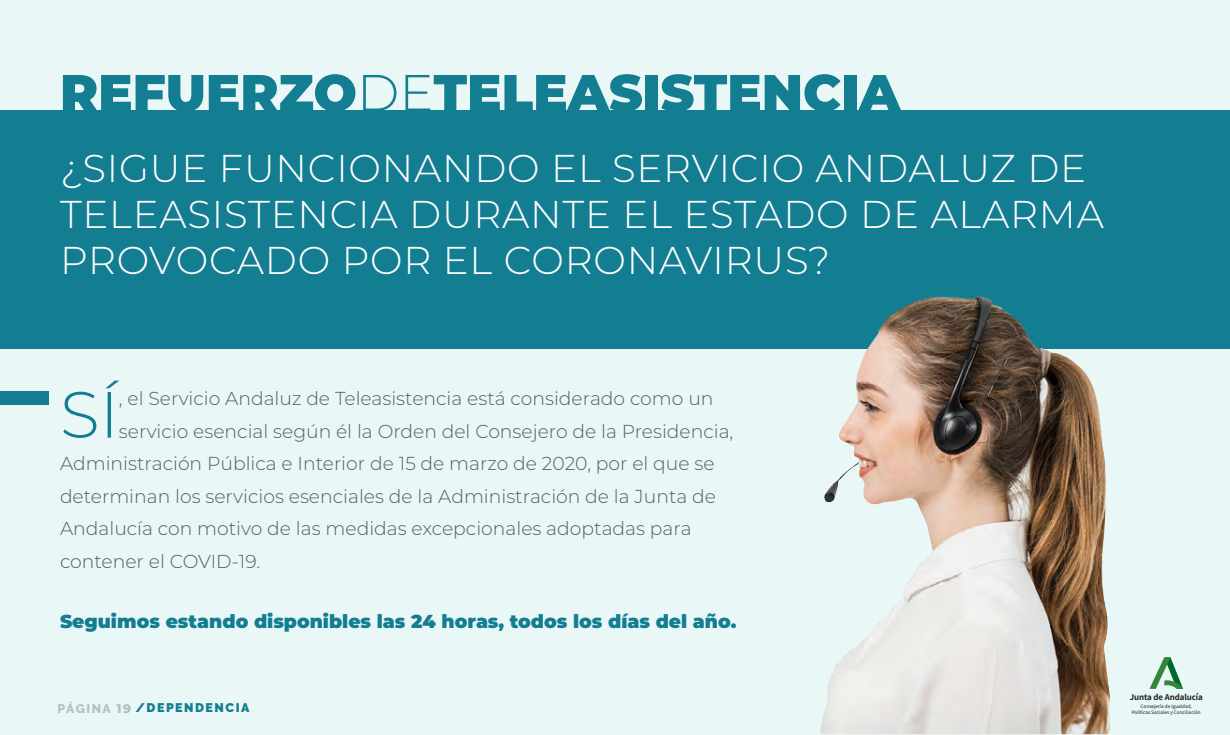
<style>
.page{position:relative;width:1230px;height:735px;background:#eaf7f7}
.page>*{position:absolute;margin:0;border:0;box-sizing:border-box;transform-origin:0 0}
.t1{font:300 65.12px "Montserrat";color:#137d91}
.t2{font:900 51.25px "Montserrat";color:#137d91}
.t3{font:300 38.75px/46.2px "Montserrat";letter-spacing:.02em;color:#fff}
.t4{font:300 18.75px "Montserrat";color:#565c60}
.t5{font:900 18.75px "Montserrat";color:#137d91}
.t6{font:900 12.5px "Raleway";letter-spacing:.12em;color:#137d91}
.t7{font:700 7.88px "Noto Sans HK";letter-spacing:-.01em;color:#191c1b}
.t8{font:4.62px/6.2px "Noto Sans HK";color:#191c1b;text-align:center}
.s1{font-weight:300}
.s2{font-weight:800;color:#b3bec9}
.s3{font-family:"Montserrat";font-weight:800;color:#b3bec9}
</style>
<div class="page">
<svg style="left:1149px;top:657px;width:34px;height:32px"></svg>
<div style="left:0;top:110px;width:1230px;height:239px;background:#137d91"></div>
<div style="left:0;top:391px;width:49px;height:14px;background:#137d91"></div>
<img style="left:820px;top:296px;width:290px;height:438px">
<h2 class="t2" style="left:60px;top:54px;width:842px">REFUERZO<span class="s1">DE</span>TELEASISTENCIA</h2>
<h3 class="t3" style="left:60px;top:144px;width:1046px">¿SIGUE FUNCIONANDO EL SERVICIO ANDALUZ DE<br>TELEASISTENCIA DURANTE EL ESTADO DE ALARMA<br>PROVOCADO POR EL CORONAVIRUS?</h3>
<h1 class="t1" style="left:60px;top:370px;width:60px">SÍ</h1>
<p class="t4" style="left:119px;top:386px;width:596px">, el Servicio Andaluz de Teleasistencia está considerado como un</p>
<p class="t4" style="left:119px;top:418px;width:616px">servicio esencial según él la Orden del Consejero de la Presidencia,</p>
<p class="t4" style="left:60px;top:451px;width:656px">Administración Pública e Interior de 15 de marzo de 2020, por el que se</p>
<p class="t4" style="left:60px;top:483px;width:658px">determinan los servicios esenciales de la Administración de la Junta de</p>
<p class="t4" style="left:60px;top:516px;width:633px">Andalucía con motivo de las medidas excepcionales adoptadas para</p>
<p class="t4" style="left:60px;top:548px;width:202px">contener el COVID-19.</p>
<p class="t5" style="left:60px;top:608px;width:678px">Seguimos estando disponibles las 24 horas, todos los días del año.</p>
<p class="t7" style="left:1130px;top:692px;width:75px">Junta de Andalucía</p>
<p class="t6" style="left:58px;top:701px;width:193px"><span class="s2">PÁGINA</span> <span class="s3">19</span> /DEPENDENCIA</p>
<p class="t8" style="left:1132px;top:703px;width:71px">Consejería de Igualdad,<br>Políticas Sociales y Conciliación</p>
</div>
